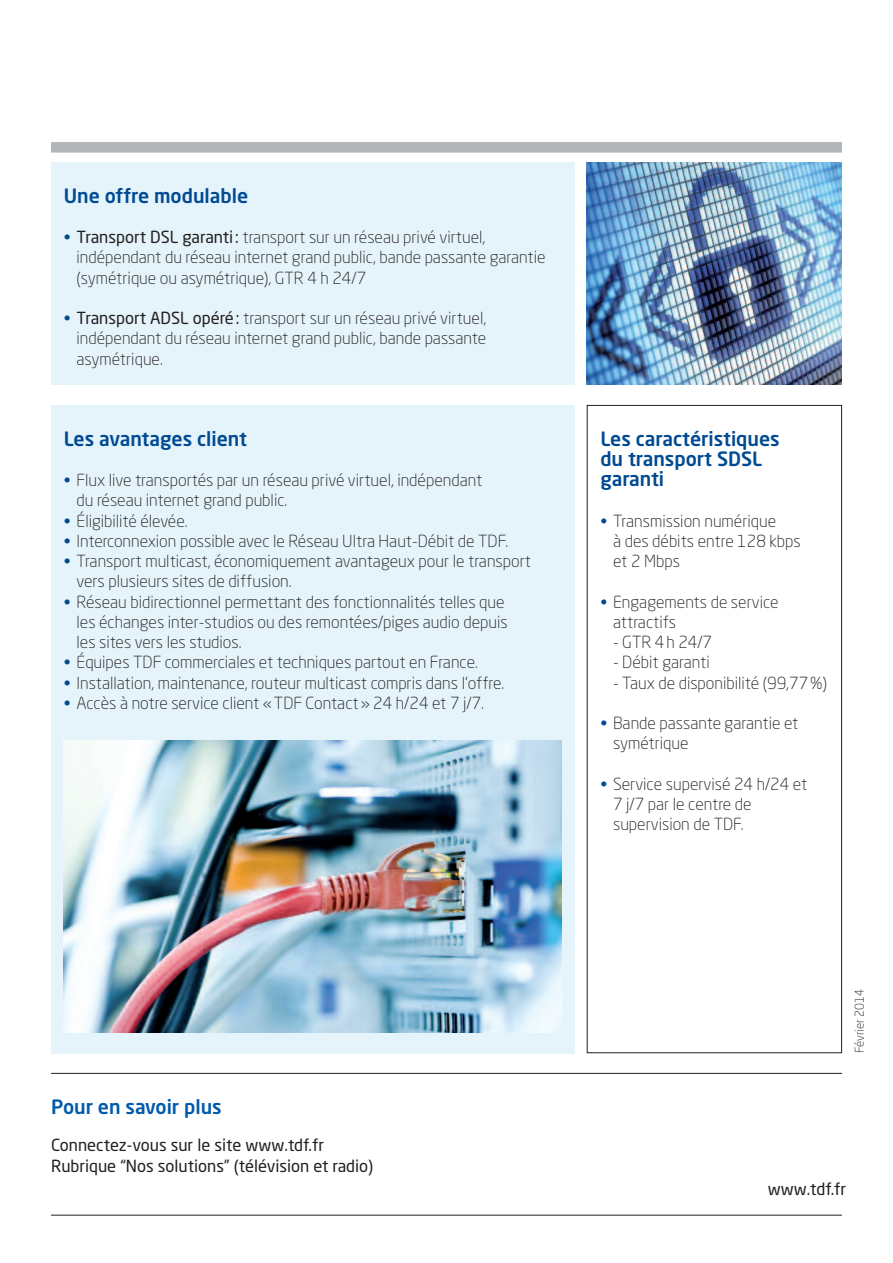
<style>
.page{position:relative;width:893px;height:1263px;background:#fff}
.page>*{position:absolute;margin:0;border:0;box-sizing:border-box;transform-origin:0 0}
.t1{font:500 19.5px/20.2px "Neo Sans Std";color:#014a93}
.t2{font:500 19.5px "Neo Sans Std";color:#015aaa}
.t3{font:300 16.5px/20.2px "Neo Sans Std";color:#231f20}
.t4{font:16.5px/20.2px "Neo Sans Std";color:#231f20}
.t5{font:300 12px "Neo Sans Std";color:#231f20}
.s1{color:#014a93}
.s2{font-weight:400}
</style>
<div class="page">
<div style="left:51px;top:162px;width:523px;height:223px;background:#e4f4fa"></div>
<div style="left:51px;top:405px;width:523px;height:648px;background:#e4f4fa"></div>
<div style="left:51px;top:142px;width:791px;height:11px;background:#b1b5b7"></div>
<hr style="left:51px;top:1215px;width:791px;height:1px;background:#231f20">
<hr style="left:51px;top:1073px;width:791px;height:1px;background:#231f20">
<img style="left:587px;top:162px;width:255px;height:223px">
<div style="left:587px;top:405px;width:255px;height:648px;border:1px solid #231f20"></div>
<img style="left:64px;top:740px;width:497px;height:293px">
<p class="t1" style="left:64px;top:187px;width:186px">Une offre modulable</p>
<p class="t3" style="left:77px;top:228px;width:470px;text-indent:-13px"><span class="s1">•</span> <span class="s2">Transport DSL garanti :</span> transport sur un réseau privé virtuel, indépendant du réseau internet grand public, bande passante garantie (symétrique ou asymétrique), GTR 4 h 24/7</p>
<p class="t3" style="left:77px;top:309px;width:411px;text-align:justify;text-indent:-13px"><span class="s1">•</span> <span class="s2">Transport ADSL opéré:</span> transport sur un réseau privé virtuel, indépendant du réseau internet grand public, bande passante asymétrique.</p>
<p class="t1" style="left:64px;top:430px;width:185px">Les avantages client</p>
<p class="t3" style="left:77px;top:471px;width:407px;text-indent:-13px"><span class="s1">•</span> Flux live transportés par un réseau privé virtuel, indépendant du réseau internet grand public.</p>
<p class="t3" style="left:64px;top:512px;width:125px"><span class="s1">•</span> Éligibilité élevée.</p>
<p class="t3" style="left:64px;top:532px;width:446px"><span class="s1">•</span> Interconnexion possible avec le Réseau Ultra Haut-Débit de TDF.</p>
<p class="t3" style="left:77px;top:552px;width:456px;text-indent:-13px"><span class="s1">•</span> Transport multicast, économiquement avantageux pour le transport vers plusieurs sites de diffusion.</p>
<p class="t3" style="left:77px;top:593px;width:433px;text-indent:-13px"><span class="s1">•</span> Réseau bidirectionnel permettant des fonctionnalités telles que les échanges inter-studios ou des remontées/piges audio depuis les sites vers les studios.</p>
<p class="t3" style="left:64px;top:654px;width:416px"><span class="s1">•</span> Équipes TDF commerciales et techniques partout en France.</p>
<p class="t3" style="left:64px;top:674px;width:442px"><span class="s1">•</span> Installation, maintenance, routeur multicast compris dans l’offre.</p>
<p class="t3" style="left:64px;top:694px;width:422px"><span class="s1">•</span> Accès à notre service client «TDF Contact» 24 h/24 et 7 j/7.</p>
<p class="t1" style="left:600px;top:430px;width:181px">Les caractéristiques du transport SDSL garanti</p>
<p class="t3" style="left:613px;top:512px;width:189px;text-indent:-13px"><span class="s1">•</span> Transmission numérique<br>à des débits entre 128 kbps et 2 Mbps</p>
<p class="t3" style="left:613px;top:593px;width:167px;text-indent:-13px"><span class="s1">•</span> Engagements de service attractifs</p>
<p class="t3" style="left:613px;top:633px;width:101px">- GTR 4h 24/7</p>
<p class="t3" style="left:613px;top:654px;width:98px">- Débit garanti</p>
<p class="t3" style="left:613px;top:674px;width:216px">- Taux de disponibilité (99,77%)</p>
<p class="t3" style="left:613px;top:714px;width:187px;text-indent:-13px"><span class="s1">•</span> Bande passante garantie et symétrique</p>
<p class="t3" style="left:613px;top:775px;width:196px;text-indent:-13px"><span class="s1">•</span> Service supervisé 24 h/24 et<br>7 j/7 par le centre de supervision de TDF.</p>
<p class="t2" style="left:51px;top:1099px;width:172px">Pour en savoir plus</p>
<p class="t4" style="left:51px;top:1137px;width:324px">Connectez-vous sur le site www.tdf.fr<br>Rubrique “Nos solutions” (télévision et radio)</p>
<p class="t5" style="left:855px;top:1053px;width:66px;rotate:-90deg">Février 2014</p>
<p class="t4" style="left:768px;top:1180px;width:80px">www.tdf.fr</p>
</div>
